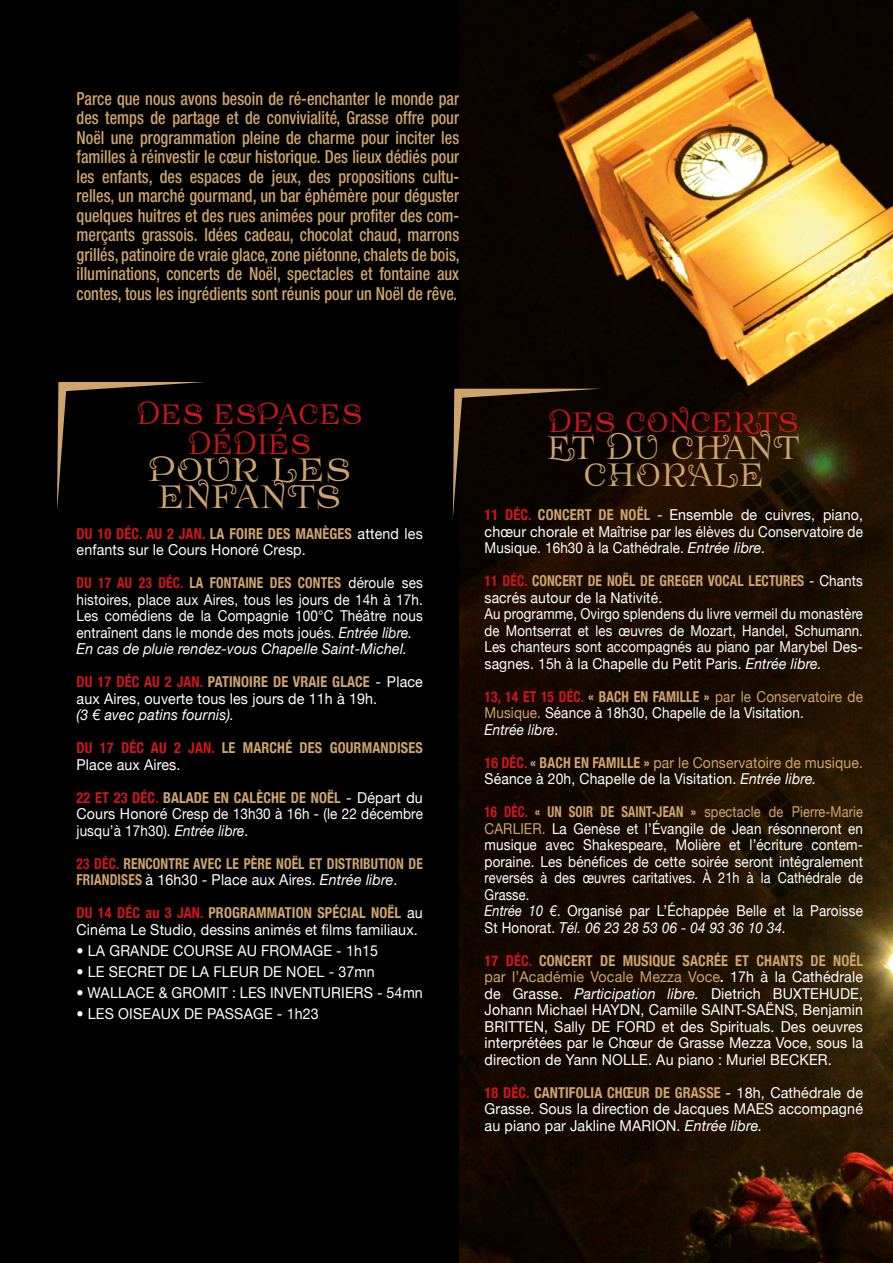
<style>
.page{position:relative;width:893px;height:1263px;background:#000}
.page>*{position:absolute;margin:0;border:0;box-sizing:border-box;transform-origin:0 0}
.t1{font:45px "Prida 61";color:#cea36c;scale:.8 1}
.t2{font:45px "Prida 61";color:#cfa36f;scale:.85 1}
.t3{font:39px "Prida 61";color:#cd171a;scale:.8 1}
.txt_courant{font:500 condensed 18px/19.5px "Helvetica Neue LT Std";color:#cea36c;text-align:justify;scale:.9 1}
.txt{font:15px/16.5px "Helvetica Neue";letter-spacing:.01em;color:#fff;text-align:justify;scale:.95 1}
.txt-2{font:15px/16.5px "Helvetica Neue";letter-spacing:.01em;color:#fff;text-align:justify;scale:.9 1}
.txt-3{font:15px/16.5px "Helvetica Neue";letter-spacing:.01em;color:#fff;text-align:justify;scale:.88 1}
.txt-4{font:700 condensed 15px/16.5px "Helvetica Neue";letter-spacing:.01em;color:#cfa36f;scale:.9 1}
.txt-5{font:15px/16.5px "Helvetica Neue";letter-spacing:.01em;color:#fff;scale:.93 1}
.txt-6{font:15px/16.5px "Helvetica Neue";letter-spacing:.01em;color:#fff;scale:.85 1}
.txt-7{font:italic 15px "Helvetica Neue";letter-spacing:.01em;color:#fff;scale:.95 1}
.txt-8{font:700 condensed 15px/16.5px "Helvetica Neue";letter-spacing:.01em;color:#cfa36f;scale:.95 1}
.txt-9{font:italic 15px "Helvetica Neue";letter-spacing:.01em;color:#fff;scale:.9 1}
.s1{font-weight:700;font-stretch:condensed;color:#cd171a}
.s2{font-weight:700;font-stretch:condensed;color:#cfa36f}
.s3{font-style:italic}
.s4{color:#000}
.s5{font-style:normal;color:#000}
.s6{color:#cd171a}
.s7{font-weight:400;font-stretch:normal;color:#fff}
.s8{font-weight:400;font-style:italic;font-stretch:normal;color:#fff}
.s9{color:#cfa36f}
.s10{font-style:normal}
.s11{font-weight:700;font-stretch:condensed;color:#cea36c}
.s12{color:#cea36c}
.s13{font-weight:700;font-stretch:condensed}
</style>
<div class="page">
<svg style="left:57px;top:382px;width:148px;height:129px"></svg>
<img style="left:459px;top:0;width:434px;height:1263px">
<svg style="left:453px;top:389px;width:149px;height:129px"></svg>
<p class="txt_courant" style="left:77px;top:89px;width:427px">Parce que nous avons besoin de ré-enchanter le monde par des temps de partage et de convivialité, Grasse offre pour Noël une programmation pleine de charme pour inciter les familles à réinvestir le cœur historique. Des lieux dédiés pour les enfants, des espaces de jeux, des propositions cultu&shy;relles, un marché gourmand, un bar éphémère pour déguster quelques huitres et des rues animées pour profiter des com&shy;merçants grassois. Idées cadeau, chocolat chaud, marrons grillés, patinoire de vraie glace, zone piétonne, chalets de bois, illuminations, concerts de Noël, spectacles et fontaine aux contes, tous les ingrédients sont réunis pour un Noël de rêve.</p>
<p class="t3" style="left:137px;top:394px;width:284px">DES ESPACES</p>
<p class="t3" style="left:188px;top:424px;width:156px">DÉDIÉS</p>
<p class="t2" style="left:148px;top:447px;width:241px">POUR LES</p>
<p class="t2" style="left:158px;top:474px;width:217px">ENFANTS</p>
<p class="txt" style="left:77px;top:525px;width:366px"><span class="s1">DU 10 DÉC. AU 2 JAN.</span> <span class="s2">LA FOIRE DES MANÈGES</span> attend les enfants sur le Cours Honoré Cresp.</p>
<p class="txt-2" style="left:77px;top:574px;width:386px"><span class="s1">DU 17 AU 23 DÉC.</span> <span class="s2">LA FONTAINE DES CONTES</span> déroule ses histoires, place aux Aires, tous les jours de 14h à 17h.<br>Les comédiens de la Compagnie 100°C Théâtre nous entraînent dans le monde des mots joués. <span class="s3">Entrée libre.</span></p>
<p class="txt-7" style="left:77px;top:640px;width:366px">En cas de pluie rendez-vous Chapelle Saint-Michel. <span class="s4">e</span><span class="s5">.</span></p>
<p class="txt" style="left:77px;top:673px;width:366px"><span class="s1">DU 17 DÉC AU 2 JAN.</span> <span class="s2">PATINOIRE DE VRAIE GLACE</span> - Place aux Aires, ouverte tous les jours de 11h à 19h.</p>
<p class="txt-7" style="left:77px;top:706px;width:167px">(3 € avec patins fournis).</p>
<p class="txt-8" style="left:77px;top:739px;width:366px"><span class="s6">DU 17 DÉC AU 2 JAN.</span> LE MARCHÉ DES GOURMANDISES<br><span class="s7">Place aux Aires.</span></p>
<p class="txt" style="left:77px;top:789px;width:366px"><span class="s1">22 ET 23 DÉC.</span> <span class="s2">BALADE EN CALÈCHE DE NOËL</span> - Départ du Cours Honoré Cresp de 13h30 à 16h - (le 22 décembre jusqu’à 17h30). <span class="s3">Entrée libre</span>.</p>
<p class="txt-4" style="left:77px;top:855px;width:386px"><span class="s6">23 DÉC.</span> RENCONTRE AVEC LE PÈRE NOËL ET DISTRIBUTION DE<br>FRIANDISES <span class="s7">à 16h30 - Place aux Aires.</span> <span class="s8">Entrée libre</span><span class="s7">.</span></p>
<p class="txt" style="left:77px;top:904px;width:366px"><span class="s1">DU 14 DÉC au 3 JAN.</span> <span class="s2">PROGRAMMATION SPÉCIAL NOËL</span> au<br>Cinéma Le Studio, dessins animés et films familiaux.</p>
<p class="txt" style="left:77px;top:942px;width:319px">• LA GRANDE COURSE AU FROMAGE - 1h15</p>
<p class="txt" style="left:77px;top:963px;width:315px">• LE SECRET DE LA FLEUR DE NOEL - 37mn</p>
<p class="txt" style="left:77px;top:984px;width:366px">• WALLACE &amp; GROMIT : LES INVENTURIERS - 54mn</p>
<p class="txt" style="left:77px;top:1005px;width:257px">• LES OISEAUX DE PASSAGE - 1h23</p>
<p class="t3" style="left:549px;top:403px;width:314px">DES CONCERTS</p>
<p class="t1" style="left:583px;top:453px;width:228px">CHORALE</p>
<p class="t1" style="left:547px;top:426px;width:318px">ET DU CHANT</p>
<p class="txt" style="left:485px;top:506px;width:400px"><span class="s1">11 DÉC.</span> <span class="s2">CONCERT DE NOËL</span> - Ensemble de cuivres, piano, chœur chorale et Maîtrise par les élèves du Conservatoire de Musique. 16h30 à la Cathédrale. <span class="s3">Entrée libre.</span></p>
<p class="txt-4" style="left:485px;top:572px;width:422px"><span class="s6">11 DÉC.</span> CONCERT DE NOËL DE GREGER VOCAL LECTURES <span class="s7">- Chants sacrés autour de la Nativité.</span></p>
<p class="txt-3" style="left:485px;top:605px;width:432px">Au programme, Ovirgo splendens du livre vermeil du monastère de Montserrat et les œuvres de Mozart, Handel, Schumann.<br>Les chanteurs sont accompagnés au piano par Marybel Des&shy;sagnes. 15h à la Chapelle du Petit Paris. <span class="s3">Entrée libre.</span></p>
<p class="txt-2" style="left:485px;top:688px;width:422px"><span class="s1">13, 14 ET 15 DÉC.</span> <span class="s2">« BACH EN FAMILLE »</span> <span class="s9">par le Conservatoire de<br>Musique.</span> Séance à 18h30, Chapelle de la Visitation.</p>
<p class="txt-9" style="left:485px;top:720px;width:83px">Entrée libre<span class="s10">.</span></p>
<p class="txt-5" style="left:485px;top:754px;width:408px"><span class="s1">16 DÉC.</span> <span class="s11">« BACH EN FAMILLE »</span> <span class="s12">par le Conservatoire de musique.<br></span>Séance à 20h, Chapelle de la Visitation. <span class="s3">Entrée libre.</span></p>
<p class="txt-2" style="left:485px;top:803px;width:422px"><span class="s1">16 DÉC.</span> <span class="s2">« UN SOIR DE SAINT-JEAN »</span> <span class="s9">spectacle de Pierre-Marie CARLIER.</span> La Genèse et l’Évangile de Jean résonneront en musique avec Shakespeare, Molière et l’écriture contem&shy;poraine. Les bénéfices de cette soirée seront intégralement reversés à des œuvres caritatives. À 21h à la Cathédrale de Grasse.</p>
<p class="txt-6" style="left:485px;top:902px;width:447px"><span class="s3">Entrée 10 €</span>. Organisé par L’Échappée Belle et la Paroisse<br>St Honorat. <span class="s3">Tél. 06 23 28 53 06 - 04 93 36 10 34.</span></p>
<p class="txt" style="left:485px;top:952px;width:400px"><span class="s1">17 DÉC.</span> <span class="s11">CONCERT DE MUSIQUE SACRÉE ET CHANTS DE NOËL </span><span class="s12">par l’Académie Vocale Mezza Voce</span><span class="s13">.</span> 17h à la Cathédrale de Grasse. <span class="s3">Participation libre.</span> Dietrich BUXTEHUDE, Johann Michael HAYDN, Camille SAINT-SAËNS, Benjamin BRITTEN, Sally DE FORD et des Spirituals. Des oeuvres interprétées par le Chœur de Grasse Mezza Voce, sous la direction de Yann NOLLE. Au piano : Muriel BECKER.</p>
<p class="txt" style="left:485px;top:1084px;width:400px"><span class="s1">18 DÉC.</span> <span class="s11">CANTIFOLIA CHŒUR DE GRASSE</span> - 18h, Cathédrale de Grasse. Sous la direction de Jacques MAES accompagné au piano par Jakline MARION. <span class="s3">Entrée libre.</span></p>
</div>
